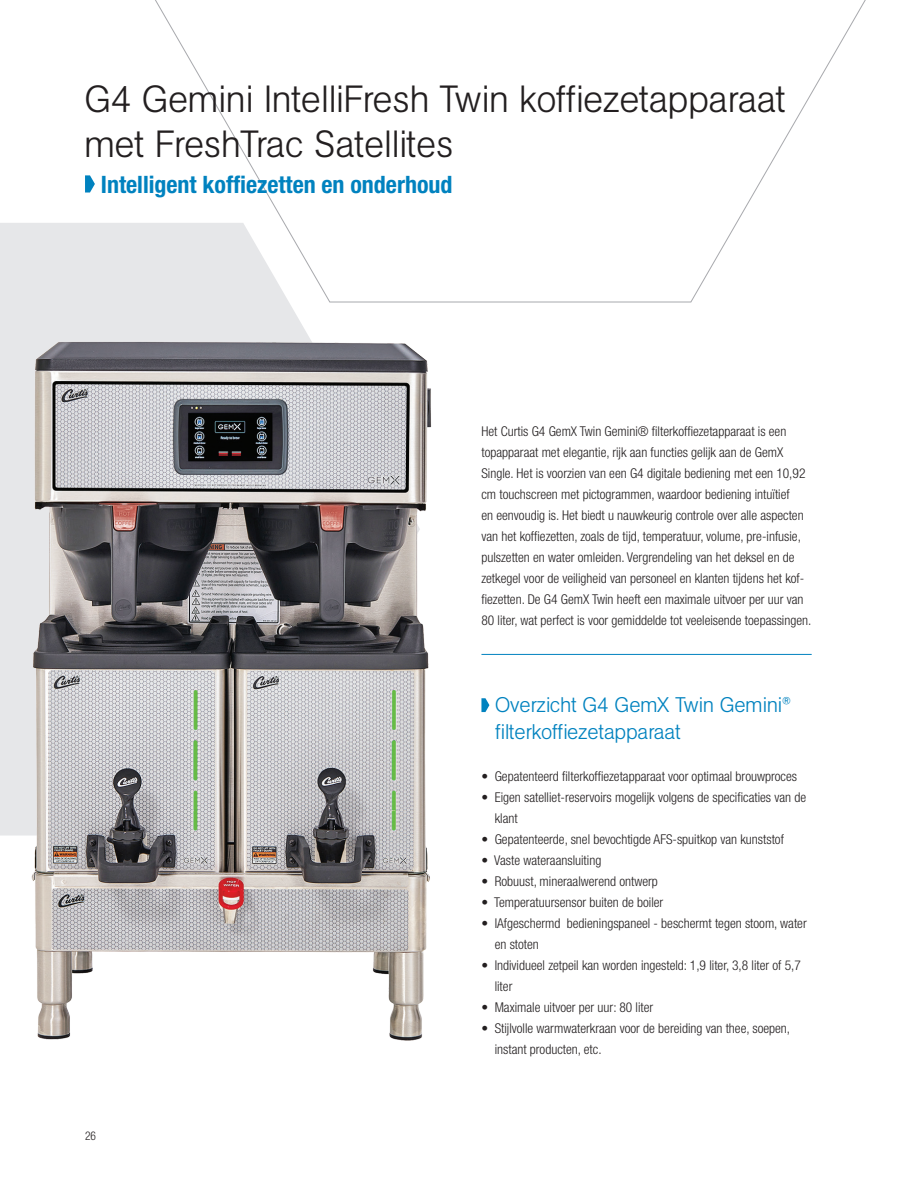
<style>
.page{position:relative;width:918px;height:1188px;background:#fff}
.page>*{position:absolute;margin:0;border:0;box-sizing:border-box;transform-origin:0 0}
.t1{font:300 37.5px/45px "Agb CURTIS";color:#231f20}
.t2{font:700 condensed 24px "Helvetica Neue LT Std";color:#0082bf}
.t3{font:300 21px/27px "Agb CURTIS";color:#0082bf}
.t4{font:300 condensed 13.5px/21px "Helvetica Neue LT Std";color:#231f20}
.t5{font:300 condensed 12px "Helvetica Neue LT Std";color:#231f20;scale:.95 1}
</style>
<div class="page">
<svg style="left:155px;top:0;width:711px;height:303px"></svg>
<svg style="left:0;top:223px;width:420px;height:613px;fill:#e6e7e9"></svg>
<img style="left:23px;top:308px;width:409px;height:733px">
<svg style="left:85px;top:175px;width:10px;height:18px"></svg>
<svg style="left:481px;top:698px;width:8px;height:14px"></svg>
<hr style="left:481px;top:654px;width:331px;height:1px;background:#0082bf">
<h1 class="t1" style="left:85px;top:76px;width:703px">G4 Gemini IntelliFresh Twin koffiezetapparaat met FreshTrac Satellites</h1>
<h2 class="t2" style="left:101px;top:169px;width:353px">Intelligent koffiezetten en onderhoud</h2>
<p class="t4" style="left:481px;top:421px;width:331px">Het Curtis G4 GemX Twin Gemini® filterkoffiezetapparaat is een topapparaat met elegantie, rijk aan functies gelijk aan de GemX Single. Het is voorzien van een G4 digitale bediening met een 10,92 cm touchscreen met pictogrammen, waardoor bediening intuïtief<br>en eenvoudig is. Het biedt u nauwkeurig controle over alle aspecten van het koffiezetten, zoals de tijd, temperatuur, volume, pre-infusie, pulszetten en water omleiden. Vergrendeling van het deksel en de zetkegel voor de veiligheid van personeel en klanten tijdens het kof&shy;fiezetten. De G4 GemX Twin heeft een maximale uitvoer per uur van 80 liter, wat perfect is voor gemiddelde tot veeleisende toepassingen.</p>
<p class="t5" style="left:85px;top:1129px;width:13px">26</p>
<h3 class="t3" style="left:495px;top:691px;width:297px">Overzicht G4 GemX Twin Gemini® filterkoffiezetapparaat</h3>
<p class="t4" style="left:481px;top:766px;width:317px">• Gepatenteerd filterkoffiezetapparaat voor optimaal brouwproces</p>
<p class="t4" style="left:495px;top:787px;width:313px;text-indent:-13px">• Eigen satelliet-reservoirs mogelijk volgens de specificaties van de klant</p>
<p class="t4" style="left:481px;top:829px;width:304px">• Gepatenteerde, snel bevochtigde AFS-spuitkop van kunststof</p>
<p class="t4" style="left:481px;top:850px;width:121px">• Vaste wateraansluiting</p>
<p class="t4" style="left:481px;top:871px;width:178px">• Robuust, mineraalwerend ontwerp</p>
<p class="t4" style="left:481px;top:892px;width:183px">• Temperatuursensor buiten de boiler</p>
<p class="t4" style="left:495px;top:913px;width:314px;text-indent:-13px">• IAfgeschermd bedieningspaneel - beschermt tegen stoom, water en stoten</p>
<p class="t4" style="left:495px;top:955px;width:308px;text-indent:-13px">• Individueel zetpeil kan worden ingesteld: 1,9 liter, 3,8 liter of 5,7 liter</p>
<p class="t4" style="left:481px;top:997px;width:173px">• Maximale uitvoer per uur: 80 liter</p>
<p class="t4" style="left:495px;top:1018px;width:297px;text-indent:-13px">• Stijlvolle warmwaterkraan voor de bereiding van thee, soepen, instant producten, etc.</p>
</div>
